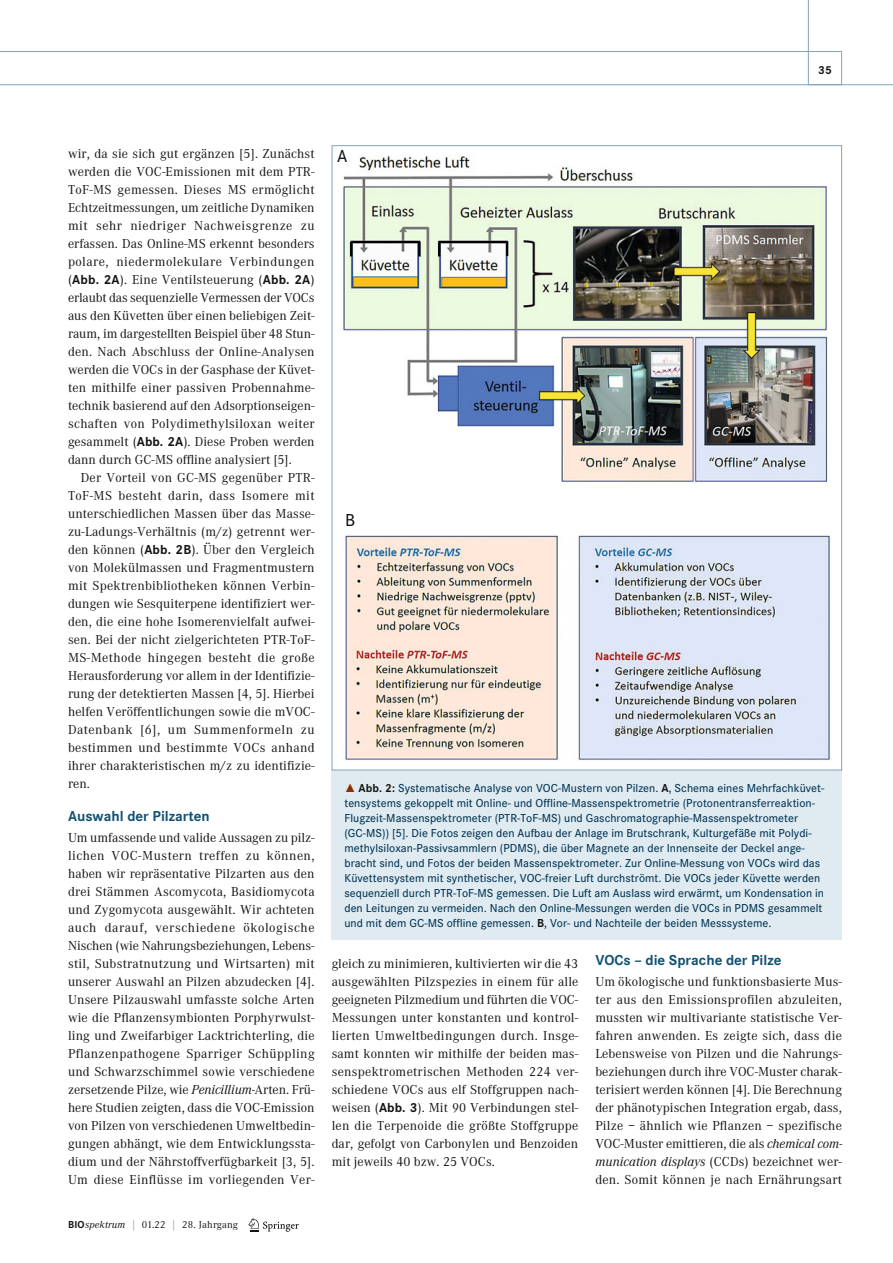
<style>
.page{position:relative;width:893px;height:1263px;background:#fff}
.page>*{position:absolute;margin:0;border:0;box-sizing:border-box;transform-origin:0 0}
.t1{font:500 18px "Corporate S";color:#131413}
.t2{font:700 15px "Corporate S";color:#115273}
.t3{font:13.5px/18px "Corporate A";letter-spacing:.005em;color:#131413;text-align:justify}
.t4{font:500 12px/15px "Corporate S";letter-spacing:.005em;color:#003252}
.t5{font:700 12px "Corporate S";color:#131413}
.t6{font:10.5px "Corporate A";letter-spacing:.015em;color:#131413}
.s1{font-family:"Corporate S";font-weight:700}
.s2{font-style:italic}
.s3{color:#658ba6}
.s4{font-family:"The Sans Expert";font-weight:400;color:#8d2d00}
.s5{font-weight:700;color:#131413}
</style>
<div class="page">
<svg style="left:248px;top:1218px;width:51px;height:14px"></svg>
<div style="left:332px;top:770px;width:510px;height:170px;background:#dfebf1"></div>
<img style="left:342px;top:155px;width:489px;height:605px">
<svg style="left:0;top:0;width:893px;height:85px"></svg>
<p class="t5" style="left:818px;top:66px;width:15px">35</p>
<p class="t3" style="left:68px;top:146px;width:248px">wir, da sie sich gut ergänzen [5]. Zunächst werden die VOC-Emissionen mit dem PTR-ToF-MS gemessen. Dieses MS ermöglicht Echtzeitmessungen, um zeitliche Dynamiken mit sehr niedriger Nachweisgrenze zu er fassen. Das Online-MS erkennt besonders polare, niedermolekulare Verbindungen (<span class="s1">Abb. 2A</span>). Eine Ventilsteuerung (<span class="s1">Abb. 2A</span>) erlaubt das sequenzielle Vermessen der VOCs aus den Küvetten über einen belie bigen Zeit&shy;raum, im dargestellten Beispiel über 48 Stun&shy;den. Nach Abschluss der Online-Analysen werden die VOCs in der Gasphase der Küvet&shy;ten mithilfe einer passiven Probennahme&shy;technik basierend auf den Adsorptionseigen&shy;schaften von Polydimethylsiloxan weiter gesammelt (<span class="s1">Abb. 2A</span>). Diese Proben werden dann durch GC-MS offline analysiert [5].</p>
<p class="t3" style="left:68px;top:470px;width:248px;text-indent:13px">Der Vorteil von GC-MS gegenüber PTR-ToF-MS besteht darin, dass Isomere mit unterschiedlichen Massen über das Masse&shy;zu-Ladungs-Verhältnis (m/z) getrennt wer&shy;den können (<span class="s1">Abb. 2B</span>). Über den Vergleich von Molekülmassen und Fragmentmustern mit Spektrenbibliotheken können Verbin&shy;dungen wie Sesquiterpene identifiziert wer&shy;den, die eine hohe Isomerenvielfalt aufwei&shy;sen. Bei der nicht zielgerichteten PTR-ToF-MS-Methode hingegen besteht die große Herausforderung vor allem in der Identifizie&shy;rung der detektierten Massen [4, 5]. Hierbei helfen Veröffentlichungen sowie die mVOC-Datenbank [6], um Summenformeln zu bestimmen und bestimmte VOCs anhand ihrer charakteristischen m/z zu identifizie&shy;ren.</p>
<p class="t2" style="left:68px;top:811px;width:143px">Auswahl der Pilzarten</p>
<p class="t3" style="left:68px;top:830px;width:248px">Um umfassende und valide Aussagen zu pilz&shy;lichen VOC-Mustern treffen zu können, haben wir repräsentative Pilzarten aus den drei Stämmen Ascomycota, Basidiomycota und Zygomycota ausgewählt. Wir achteten auch darauf, verschiedene ökologische Nischen (wie Nahrungsbeziehungen, Lebens&shy;stil, Substratnutzung und Wirtsarten) mit unserer Auswahl an Pilzen abzudecken [4].<br>Unsere Pilzauswahl umfasste solche Arten wie die Pflanzensymbionten Porphyrwulst&shy;ling und Zweifarbiger Lacktrichterling, die Pflanzenpathogene Sparriger Schüppling und Schwarzschimmel sowie verschiedene zersetzende Pilze, wie <span class="s2">Penicillium-</span>Arten. Frü&shy;here Studien zeigten, dass die VOC-Emission von Pilzen von verschiedenen Umweltbedin&shy;gungen abhängt, wie dem Entwicklungssta&shy;dium und der Nährstoffverfügbarkeit [3, 5].<br>Um diese Einflüsse im vorliegenden Ver-</p>
<p class="t6" style="left:68px;top:1221px;width:172px"><span class="s1">BIO</span><span class="s2">spektrum</span> <span class="s3">|</span> 01.22 <span class="s3">|</span> 28. Jahrgang</p>
<h1 class="t1" style="left:337px;top:150px;width:12px">A</h1>
<h1 class="t1" style="left:345px;top:513px;width:12px">B</h1>
<p class="t4" style="left:344px;top:782px;width:481px"><span class="s4">˚</span> <span class="s5">Abb. 2:</span> Systematische Analyse von VOC-Mustern von Pilzen. <span class="s5">A</span>, Schema eines Mehrfachküvet&shy;tensystems gekoppelt mit Online- und Offline-Massenspektrometrie (Protonentransferreaktion-Flugzeit-Massenspektrometer (PTR-ToF-MS) und Gaschromatographie-Massenspektrometer (GC-MS)) [5]. Die Fotos zeigen den Aufbau der Anlage im Brutschrank, Kulturgefäße mit Polydi&shy;methylsiloxan-Passivsammlern (PDMS), die über Magnete an der Innenseite der Deckel ange&shy;bracht sind, und Fotos der beiden Massenspektrometer. Zur Online-Messung von VOCs wird das Küvettensystem mit synthetischer, VOC-freier Luft durchströmt. Die VOCs jeder Küvette werden sequenziell durch PTR-ToF-MS gemessen. Die Luft am Auslass wird erwärmt, um Kondensation in den Leitungen zu vermeiden. Nach den Online-Messungen werden die VOCs in PDMS gesammelt und mit dem GC-MS offline gemessen. <span class="s5">B</span>, Vor- und Nachteile der beiden Messsysteme.</p>
<p class="t3" style="left:332px;top:956px;width:248px">gleich zu minimieren, kultivierten wir die 43 ausgewählten Pilzspezies in einem für alle geeigneten Pilzmedium und führten die VOC-Messungen unter konstanten und kontrol&shy;lierten Umweltbedingungen durch. Insge&shy;samt konnten wir mithilfe der beiden mas&shy;senspektrometrischen Methoden 224 ver&shy;schiedene VOCs aus elf Stoffgruppen nach&shy;weisen (<span class="s1">Abb. 3</span>). Mit 90 Verbindungen stel&shy;len die Terpenoide die größte Stoffgruppe dar, gefolgt von Carbonylen und Benzoiden mit jeweils 40 bzw. 25 VOCs.</p>
<p class="t2" style="left:595px;top:955px;width:188px">VOCs – die Sprache der Pilze</p>
<p class="t3" style="left:595px;top:974px;width:248px">Um ökologische und funktionsbasierte Mus&shy;ter aus den Emissionsprofilen abzuleiten, mussten wir multivariante statistische Ver&shy;fahren anwenden. Es zeigte sich, dass die Lebensweise von Pilzen und die Nahrungs&shy;beziehungen durch ihre VOC-Muster charak&shy;terisiert werden können [4]. Die Berechnung der phänotypischen Integration ergab, dass, Pilze – ähnlich wie Pflanzen – spezifische VOC-Muster emittieren, die als <span class="s2">chemical com&shy;munication displays</span> (CCDs) bezeichnet wer&shy;den. Somit können je nach Ernährungsart</p>
</div>
